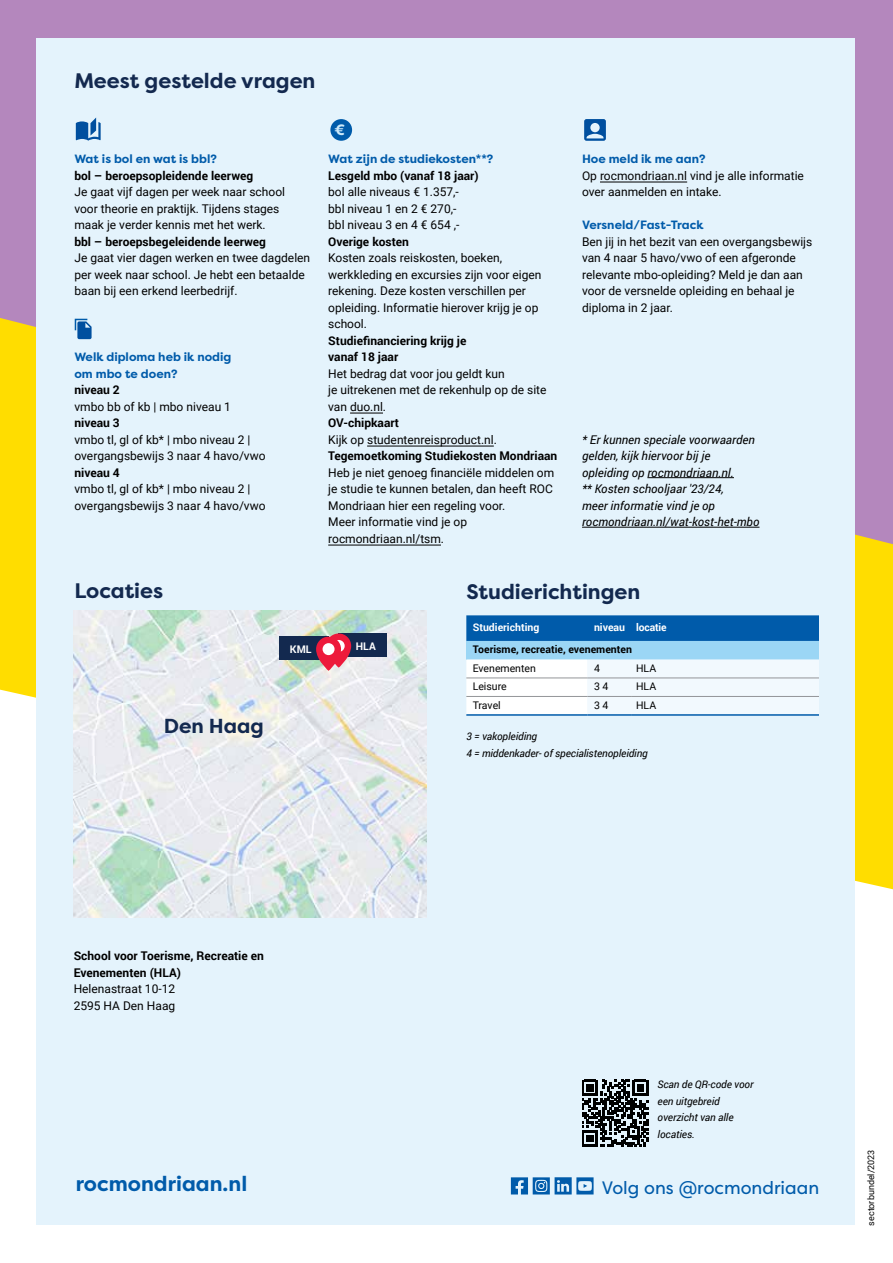
<style>
.page{position:relative;width:893px;height:1263px;background:#fff}
.page>*{position:absolute;margin:0;border:0;box-sizing:border-box;transform-origin:0 0}
.t1{font:700 21px "Filson Pro";color:#13294f}
.t2{font:700 21px "Filson Pro";color:#005baa}
.t3{font:700 20.25px "Filson Pro";color:#13294f}
.t4{font:18px "Filson Pro";color:#005baa}
.t5{font:700 15px "Filson Pro";color:#cce9fa}
.t6{font:12px/16.5px "Roboto";color:#000}
.t7{font:700 12px/16.5px "Roboto";color:#000}
.t8{font:italic 12px/16.5px "Roboto";color:#000}
.t9{font:700 12px/16.5px "Filson Pro";color:#005baa}
.t10{font:italic 10.5px/16.5px "Roboto";letter-spacing:-.01em;color:#000}
.t11{font:10.5px "Roboto";color:#000}
.t12{font:700 10.5px "Roboto";color:#fff}
.t13{font:700 10.5px "Roboto";color:#000}
.t14{font:9px "Roboto";color:#000}
</style>
<div class="page">
<div style="left:0;top:0;width:893px;height:574px;background:#b487bd"></div>
<svg style="left:0;top:318px;width:893px;height:571px;fill:#fd0"></svg>
<div style="left:37px;top:38px;width:818px;height:1187px;background:#e4f3fc"></div>
<svg style="left:466px;top:615px;width:353px;height:26px;background:#035dab"></svg>
<div style="left:466px;top:641px;width:353px;height:18px;background:#9bd6f5"></div>
<svg style="left:466px;top:659px;width:353px;height:55px"></svg>
<hr style="left:466px;top:678px;width:122px;height:1px;background:#939598">
<hr style="left:588px;top:678px;width:44px;height:1px;background:#939598">
<hr style="left:632px;top:678px;width:187px;height:1px;background:#939598">
<hr style="left:632px;top:696px;width:187px;height:1px;background:#939598">
<hr style="left:466px;top:696px;width:122px;height:1px;background:#939598">
<hr style="left:588px;top:696px;width:44px;height:1px;background:#939598">
<hr style="left:466px;top:714px;width:122px;height:2px;background:#005baa">
<hr style="left:588px;top:714px;width:44px;height:2px;background:#005baa">
<hr style="left:632px;top:714px;width:187px;height:2px;background:#005baa">
<svg style="left:583px;top:1080px;width:65px;height:66px"></svg>
<svg style="left:511px;top:1177px;width:83px;height:17px"></svg>
<hr style="left:350px;top:413px;width:33px;height:1px;background:#000">
<hr style="left:367px;top:446px;width:127px;height:1px;background:#000">
<hr style="left:328px;top:545px;width:113px;height:1px;background:#000">
<hr style="left:600px;top:182px;width:87px;height:1px;background:#000">
<hr style="left:647px;top:477px;width:87px;height:1px;background:#000">
<hr style="left:582px;top:527px;width:177px;height:1px;background:#000">
<div style="left:330px;top:119px;width:22px;height:22px;background:#005baa;border-radius:50%"></div>
<svg style="left:584px;top:119px;width:22px;height:22px"></svg>
<svg style="left:76px;top:118px;width:25px;height:23px"></svg>
<svg style="left:74px;top:318px;width:18px;height:21px"></svg>
<img style="left:74px;top:611px;width:353px;height:307px">
<div style="left:339px;top:633px;width:48px;height:23px;background:#13294f"></div>
<svg style="left:326px;top:633px;width:25px;height:35px"></svg>
<svg style="left:333px;top:640px;width:12px;height:12px"></svg>
<div style="left:279px;top:637px;width:50px;height:23px;background:#13294f"></div>
<svg style="left:316px;top:637px;width:25px;height:34px"></svg>
<div style="left:323px;top:643px;width:12px;height:12px;background:#fff;border-radius:50%"></div>
<h1 class="t1" style="left:74px;top:67px;width:243px">Meest gestelde vragen</h1>
<p class="t9" style="left:74px;top:151px;width:144px">Wat is bol en wat is bbl?</p>
<p class="t7" style="left:74px;top:167px;width:180px">bol – beroepsopleidende leerweg</p>
<p class="t6" style="left:74px;top:183px;width:212px">Je gaat vijf dagen per week naar school voor theorie en praktijk. Tijdens stages maak je verder kennis met het werk.</p>
<p class="t7" style="left:74px;top:233px;width:193px">bbl – beroepsbegeleidende leerweg</p>
<p class="t6" style="left:74px;top:249px;width:237px">Je gaat vier dagen werken en twee dagdelen per week naar school. Je hebt een betaalde baan bij een erkend leerbedrijf.</p>
<p class="t9" style="left:74px;top:349px;width:159px">Welk diploma heb ik nodig om mbo te doen?</p>
<p class="t7" style="left:74px;top:381px;width:47px">niveau 2</p>
<p class="t6" style="left:74px;top:398px;width:158px">vmbo bb of kb | mbo niveau 1</p>
<p class="t7" style="left:74px;top:414px;width:47px">niveau 3</p>
<p class="t6" style="left:74px;top:431px;width:193px">vmbo tl, gl of kb* | mbo niveau 2 | overgangsbewijs 3 naar 4 havo/vwo</p>
<p class="t7" style="left:74px;top:464px;width:47px">niveau 4</p>
<p class="t6" style="left:74px;top:480px;width:193px">vmbo tl, gl of kb* | mbo niveau 2 | overgangsbewijs 3 naar 4 havo/vwo</p>
<p class="t5" style="left:334px;top:121px;width:14px">€€</p>
<p class="t9" style="left:328px;top:151px;width:167px">Wat zijn de studiekosten**?</p>
<p class="t7" style="left:328px;top:167px;width:152px">Lesgeld mbo (vanaf 18 jaar)</p>
<p class="t6" style="left:328px;top:183px;width:133px">bol alle niveaus € 1.357,- bbl niveau 1 en 2 € 270,- bbl niveau 3 en 4 € 654 ,-</p>
<p class="t7" style="left:328px;top:233px;width:82px">Overige kosten</p>
<p class="t6" style="left:328px;top:249px;width:215px">Kosten zoals reiskosten, boeken, werkkleding en excursies zijn voor eigen rekening. Deze kosten verschillen per opleiding. Informatie hierover krijg je op school.</p>
<p class="t7" style="left:328px;top:332px;width:140px">Studiefinanciering krijg je vanaf 18 jaar</p>
<p class="t6" style="left:328px;top:365px;width:220px">Het bedrag dat voor jou geldt kun<br>je uitrekenen met de rekenhulp op de site van duo.nl.</p>
<p class="t7" style="left:328px;top:414px;width:72px">OV-chipkaart</p>
<p class="t6" style="left:328px;top:431px;width:170px">Kijk op studentenreisproduct.nl.</p>
<p class="t7" style="left:328px;top:447px;width:231px">Tegemoetkoming Studiekosten Mondriaan</p>
<p class="t6" style="left:328px;top:464px;width:228px">Heb je niet genoeg financiële middelen om je studie te kunnen betalen, dan heeft ROC Mondriaan hier een regeling voor.<br>Meer informatie vind je op rocmondriaan.nl/tsm.</p>
<p class="t9" style="left:582px;top:151px;width:125px">Hoe meld ik me aan?</p>
<p class="t6" style="left:582px;top:167px;width:223px">Op rocmondriaan.nl vind je alle informatie over aanmelden en intake.</p>
<p class="t9" style="left:582px;top:217px;width:123px">Versneld/Fast-Track</p>
<p class="t6" style="left:582px;top:233px;width:232px">Ben jij in het bezit van een overgangsbewijs van 4 naar 5 havo/vwo of een afgeronde relevante mbo-opleiding? Meld je dan aan voor de versnelde opleiding en behaal je diploma in 2 jaar.</p>
<p class="t8" style="left:582px;top:431px;width:179px">* Er kunnen speciale voorwaarden gelden, kijk hiervoor bij je opleiding op rocmondriaan.nl.<br>** Kosten schooljaar '23/24,<br>meer informatie vind je op rocmondriaan.nl/wat-kost-het-mbo</p>
<h1 class="t1" style="left:74px;top:578px;width:90px">Locaties</h1>
<h2 class="t3" style="left:164px;top:713px;width:102px">Den Haag</h2>
<p class="t12" style="left:290px;top:642px;width:23px">KML</p>
<p class="t12" style="left:356px;top:639px;width:21px">HLA</p>
<h1 class="t1" style="left:466px;top:578px;width:176px">Studierichtingen</h1>
<p class="t12" style="left:473px;top:620px;width:68px">Studierichting</p>
<p class="t12" style="left:594px;top:620px;width:74px">niveau locatie</p>
<p class="t13" style="left:473px;top:642px;width:161px">Toerisme, recreatie, evenementen</p>
<p class="t11" style="left:473px;top:660px;width:65px">Evenementen</p>
<p class="t11" style="left:594px;top:660px;width:7px">4</p>
<p class="t11" style="left:636px;top:660px;width:22px">HLA</p>
<p class="t11" style="left:473px;top:679px;width:36px">Leisure</p>
<p class="t11" style="left:594px;top:679px;width:16px">3 4</p>
<p class="t11" style="left:636px;top:679px;width:22px">HLA</p>
<p class="t11" style="left:473px;top:697px;width:30px">Travel</p>
<p class="t11" style="left:594px;top:697px;width:16px">3 4</p>
<p class="t11" style="left:636px;top:697px;width:22px">HLA</p>
<p class="t10" style="left:466px;top:728px;width:183px">3 = vakopleiding<br>4 = middenkader- of specialistenopleiding</p>
<p class="t7" style="left:74px;top:947px;width:192px">School voor Toerisme, Recreatie en<br>Evenementen (HLA)</p>
<p class="t6" style="left:74px;top:980px;width:103px">Helenastraat 10-12<br>2595 HA Den Haag</p>
<p class="t10" style="left:658px;top:1076px;width:97px">Scan de QR-code voor een uitgebreid overzicht van alle locaties.</p>
<h1 class="t2" style="left:76px;top:1170px;width:173px">rocmondriaan.nl</h1>
<h3 class="t4" style="left:602px;top:1175px;width:219px">Volg ons @rocmondriaan</h3>
<p class="t14" style="left:865px;top:1225px;width:78px;rotate:-90deg">sectorbundel/2023</p>
</div>
